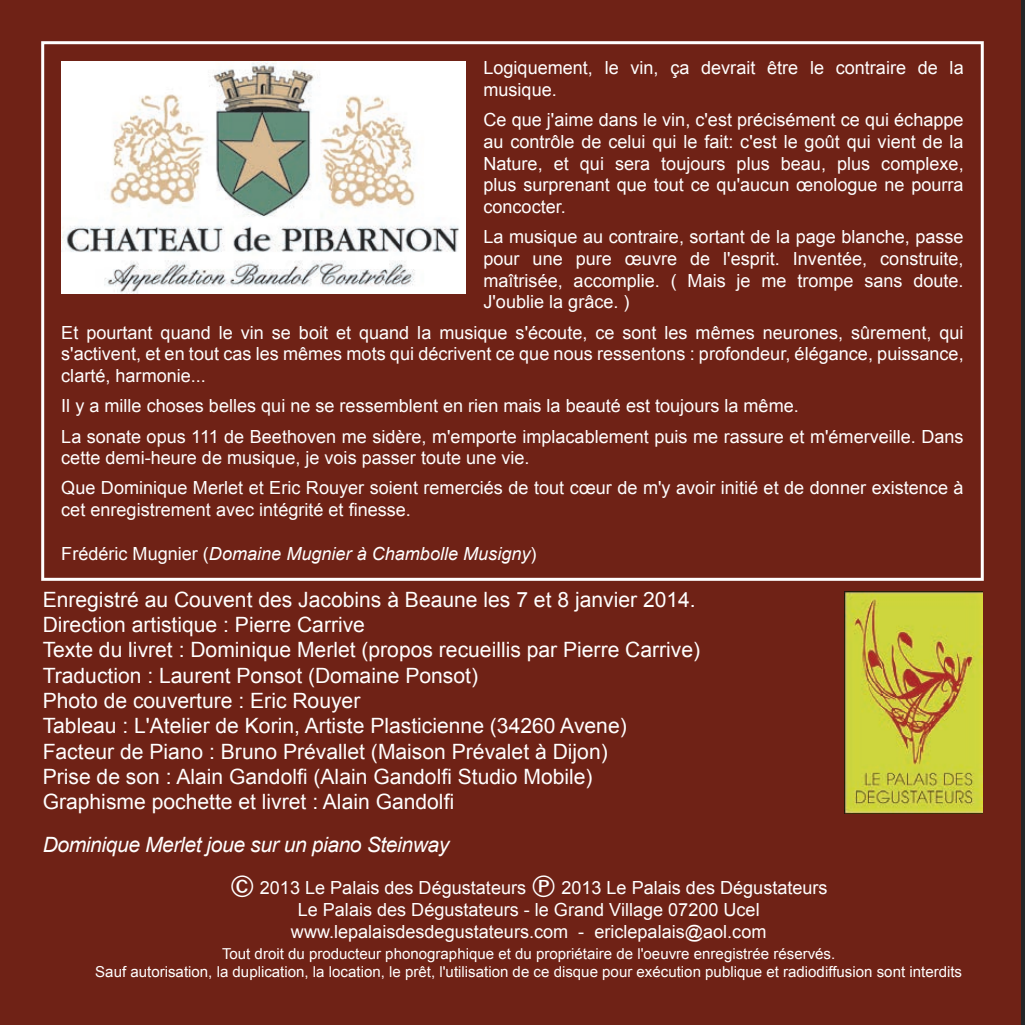
<style>
.page{position:relative;width:1025px;height:1025px;background:#fff}
.page>*{position:absolute;margin:0;border:0;box-sizing:border-box;transform-origin:0 0}
.t1{font:21px/25.2px "Arial";color:#fff}
.t2{font:italic 21px "Arial";letter-spacing:-.02em;color:#fff}
.t3{font:18px/21.6px "Arial";color:#fff}
.t4{font:italic 18px "Arial";color:#fff}
.t5{font:15px/18px "Arial";color:#fff;text-align:center}
.s1{font-style:normal}
.s2{font-family:"Circle CPR";font-size:30px}
</style>
<div class="page">
<div style="left:0;top:0;width:1023px;height:1025px;background:#6f2216"></div>
<hr style="left:1022px;top:0;width:3px;height:1025px;background:#242527">
<svg style="left:41px;top:41px;width:943px;height:540px"></svg>
<img style="left:845px;top:591px;width:137px;height:222px">
<img style="left:61px;top:61px;width:404px;height:232px">
<p class="t3" style="left:483px;top:58px;width:482px">Logiquement, le vin, ça devrait être le contraire de la musique.</p>
<p class="t3" style="left:483px;top:109px;width:482px;text-align:justify">Ce que j'aime dans le vin, c'est précisément ce qui échappe au contrôle de celui qui le fait: c'est le goût qui vient de la Nature, et qui sera toujours plus beau, plus complexe, plus surprenant que tout ce qu'aucun œnologue ne pourra concocter.</p>
<p class="t3" style="left:483px;top:226px;width:482px;text-align:justify">La musique au contraire, sortant de la page blanche, passe pour une pure œuvre de l'esprit. Inventée, construite, maîtrisée, accomplie. ( Mais je me trompe sans doute.<br>J'oublie la grâce. )</p>
<p class="t3" style="left:61px;top:322px;width:904px;text-align:justify">Et pourtant quand le vin se boit et quand la musique s'écoute, ce sont les mêmes neurones, sûrement, qui s'activent, et en tout cas les mêmes mots qui décrivent ce que nous ressentons : profondeur, élégance, puissance, clarté, harmonie...</p>
<p class="t3" style="left:61px;top:391px;width:904px;line-height:30.3px">Il y a mille choses belles qui ne se ressemblent en rien mais la beauté est toujours la même.<br>La sonate opus 111 de Beethoven me sidère, m'emporte implacablement puis me rassure et m'émerveille. Dans</p>
<p class="t3" style="left:61px;top:443px;width:904px;line-height:30.3px">cette demi-heure de musique, je vois passer toute une vie.<br>Que Dominique Merlet et Eric Rouyer soient remerciés de tout cœur de m'y avoir initié et de donner existence à</p>
<p class="t3" style="left:61px;top:499px;width:351px">cet enregistrement avec intégrité et finesse.</p>
<p class="t4" style="left:61px;top:541px;width:477px"><span class="s1">Frédéric Mugnier (</span>Domaine Mugnier à Chambolle Musigny<span class="s1">)</span></p>
<p class="t1" style="left:43px;top:587px;width:659px">Enregistré au Couvent des Jacobins à Beaune les 7 et 8 janvier 2014.<br>Direction artistique : Pierre Carrive<br>Texte du livret : Dominique Merlet (propos recueillis par Pierre Carrive)<br>Traduction : Laurent Ponsot (Domaine Ponsot)<br>Photo de couverture : Eric Rouyer<br>Tableau : L'Atelier de Korin, Artiste Plasticienne (34260 Avene)<br>Facteur de Piano : Bruno Prévallet (Maison Prévalet à Dijon)<br>Prise de son : Alain Gandolfi (Alain Gandolfi Studio Mobile)<br>Graphisme pochette et livret : Alain Gandolfi</p>
<p class="t2" style="left:43px;top:831px;width:408px">Dominique Merlet joue sur un piano Steinway</p>
<p class="t3" style="left:230px;top:877px;width:599px;text-align:center"><span class="s2">c</span> 2013 Le Palais des Dégustateurs <span class="s2">p</span> 2013 Le Palais des Dégustateurs<br>Le Palais des Dégustateurs - le Grand Village 07200 Ucel www.lepalaisdesdegustateurs.com - ericlepalais@aol.com</p>
<p class="t5" style="left:95px;top:945px;width:868px">Tout droit du producteur phonographique et du propriétaire de l'oeuvre enregistrée réservés.<br>Sauf autorisation, la duplication, la location, le prêt, l'utilisation de ce disque pour exécution publique et radiodiffusion sont interdits</p>
</div>
